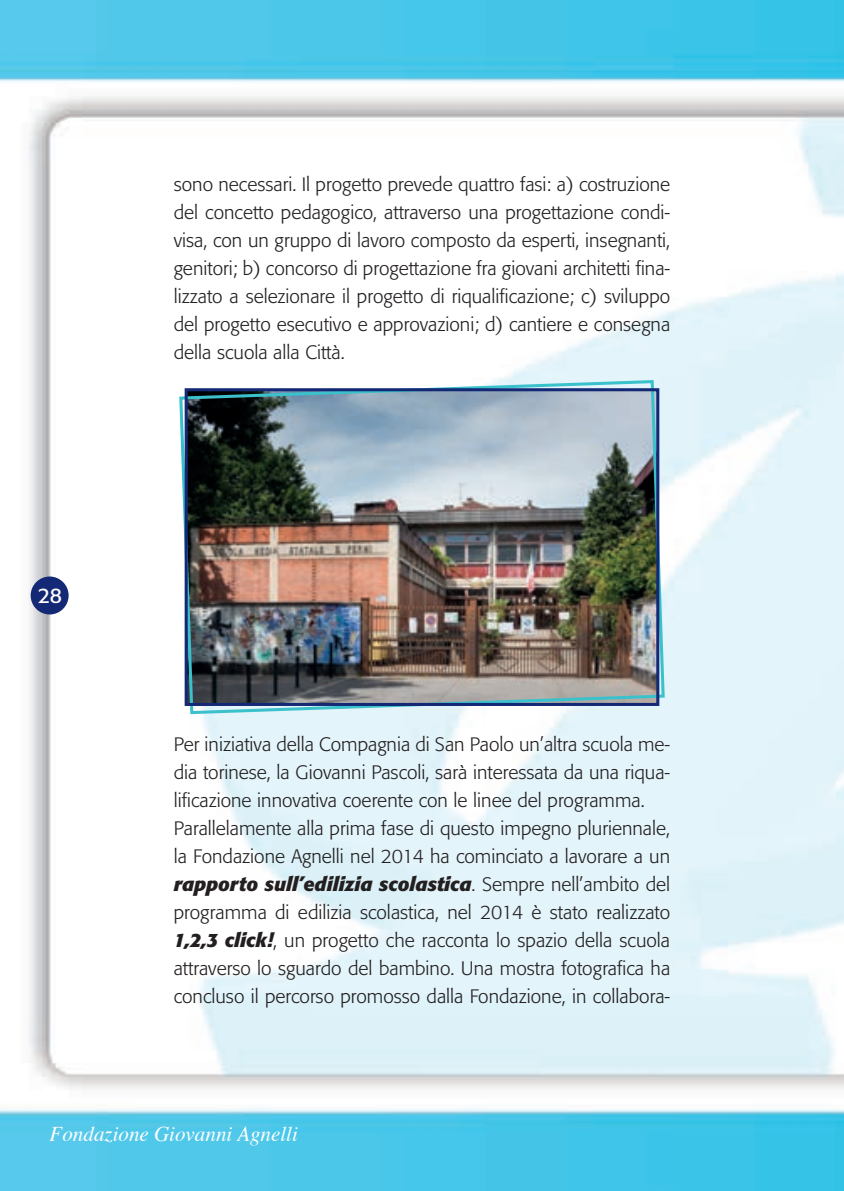
<style>
.page{position:relative;width:844px;height:1191px;background:#fff}
.page>*{position:absolute;margin:0;border:0;box-sizing:border-box;transform-origin:0 0}
.t1{font:italic 21px "Times";color:#fff}
.t2{font:21px "Formata";color:#fff}
.t3{font:300 19.25px/28px "Formata";color:#231f20;text-align:justify}
.s1{font-weight:700;font-style:italic}
</style>
<div class="page">
<img style="left:0;top:0;width:843px;height:1191px">
<div style="left:31px;top:576px;width:38px;height:38px;background:#142975;border-radius:50%"></div>
<img style="left:178px;top:378px;width:488px;height:337px">
<div style="left:184px;top:388px;width:475px;height:318px;border:3px solid #142975"></div>
<p class="t2" style="left:38px;top:583px;width:26px">28</p>
<p class="t3" style="left:174px;top:170px;width:498px">sono necessari. Il progetto prevede quattro fasi: a) costruzione del concetto pedagogico, attraverso una progettazione condi&shy;visa, con un gruppo di lavoro composto da esperti, insegnanti, genitori; b) concorso di progettazione fra giovani architetti fina&shy;lizzato a selezionare il progetto di riqualificazione; c) sviluppo del progetto esecutivo e approvazioni; d) cantiere e consegna della scuola alla Città.</p>
<p class="t3" style="left:174px;top:730px;width:498px;text-align:left">Per iniziativa della Compagnia di San Paolo un’altra scuola me&shy;dia torinese, la Giovanni Pascoli, sarà interessata da una riqua&shy;lificazione innovativa coerente con le linee del programma.<br>Parallelamente alla prima fase di questo impegno pluriennale, la Fondazione Agnelli nel 2014 ha cominciato a lavorare a un <span class="s1">rapporto sull’edilizia scolastica</span>. Sempre nell’ambito del programma di edilizia scolastica, nel 2014 è stato realizzato <span class="s1">1,2,3 click!</span>, un progetto che racconta lo spazio della scuola attraverso lo sguardo del bambino. Una mostra fotografica ha concluso il percorso promosso dalla Fondazione, in collabora-</p>
<p class="t1" style="left:50px;top:1115px;width:250px">Fondazione Giovanni Agnelli</p>
</div>
